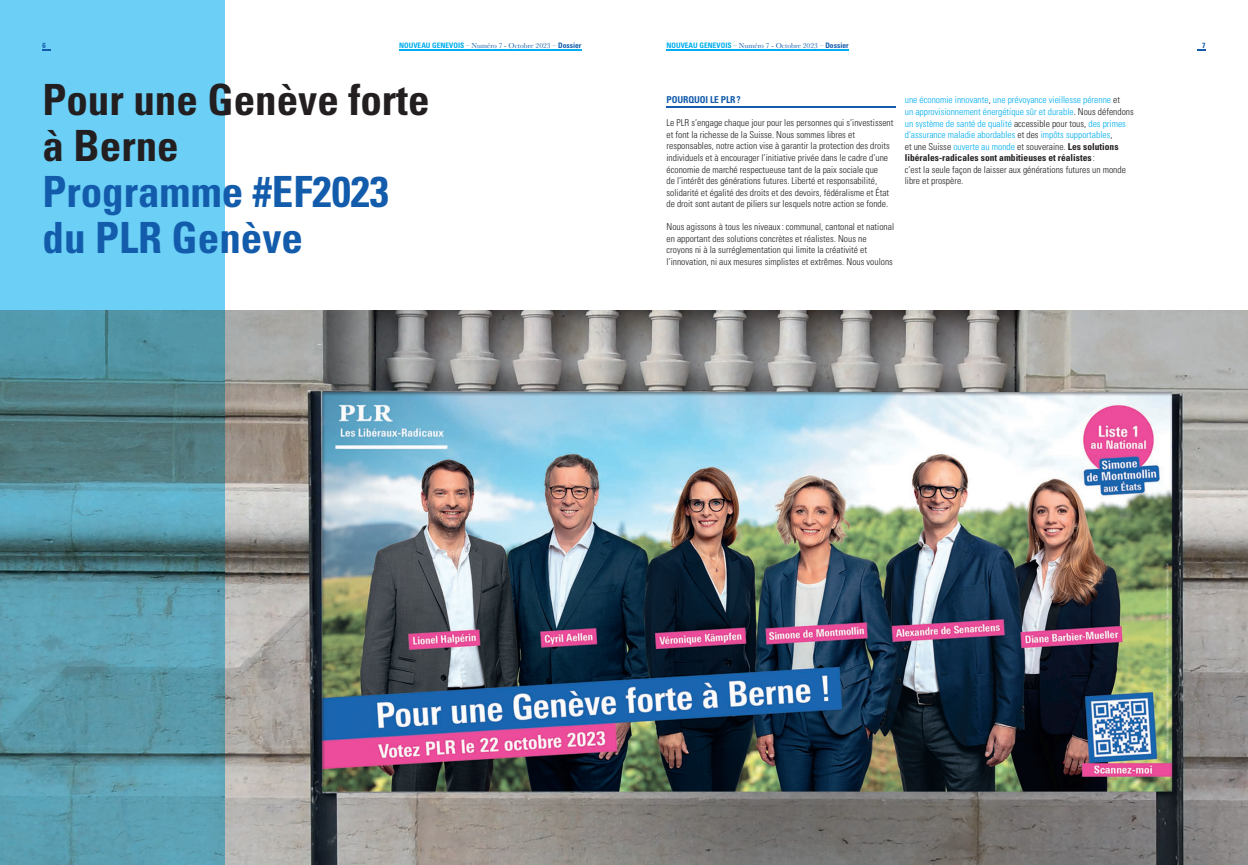
<style>
.page{position:relative;width:1248px;height:865px;background:#fff}
.page>*{position:absolute;margin:0;border:0;box-sizing:border-box;transform-origin:0 0}
.t1{font:700 condensed 43px/46px "Univers LT Std";color:#135cab}
.t2{font:700 condensed 43px/46px "Univers LT Std";color:#231f20}
.t3{font:300 condensed 9.5px/11.5px "Univers LT Std";color:#231f20}
.t4{font:300 condensed 9.5px/11.5px "Univers LT Std";color:#00aeef}
.t5{font:700 condensed 9.5px "Univers LT Std";letter-spacing:-.01em;color:#135cab}
.t6{font:7.5px "Baskerville";color:#135cab}
.t7{font:700 condensed 7.5px "Univers LT Std";color:#135cab}
.s1{font-family:"Univers LT Std";font-weight:700;font-stretch:condensed;color:#00aeef}
.s2{font-family:"Univers LT Std";font-weight:700;font-stretch:condensed}
.s3{color:#231f20}
.s4{font-weight:700;color:#231f20}
</style>
<div class="page">
<img style="left:0;top:310px;width:1247px;height:555px">
<div style="left:0;top:0;width:224px;height:310px;background:#6bcff6"></div>
<hr style="left:666px;top:106px;width:230px;height:2px;background:#135cab">
<hr style="left:666px;top:50px;width:182px;height:1px;background:#00aeef">
<hr style="left:399px;top:50px;width:182px;height:1px;background:#00aeef">
<p class="t7" style="left:43px;top:41px;width:5px">6</p>
<p class="t6" style="left:399px;top:41px;width:184px"><span class="s1">NOUVEAU GENEVOIS</span> – Numéro 7 - Octobre 2023 – <span class="s2">Dossier</span></p>
<p class="t6" style="left:666px;top:41px;width:184px"><span class="s1">NOUVEAU GENEVOIS</span> – Numéro 7 - Octobre 2023 – <span class="s2">Dossier</span></p>
<p class="t7" style="left:1201px;top:41px;width:5px">7</p>
<h1 class="t2" style="left:43px;top:76px;width:388px">Pour une Genève forte à Berne</h1>
<h1 class="t1" style="left:43px;top:168px;width:348px">Programme #EF2023 du PLR Genève</h1>
<p class="t5" style="left:666px;top:94px;width:76px">POURQUOI LE PLR ?</p>
<p class="t3" style="left:666px;top:117px;width:228px">Le PLR s’engage chaque jour pour les personnes qui s’investissent et font la richesse de la Suisse. Nous sommes libres et responsables, notre action vise à garantir la protection des droits individuels et à encourager l’initiative privée dans le cadre d’une économie de marché respectueuse tant de la paix sociale que<br>de l’intérêt des générations futures. Liberté et responsabilité, solidarité et égalité des droits et des devoirs, fédéralisme et État de droit sont autant de piliers sur lesquels notre action se fonde.</p>
<p class="t3" style="left:666px;top:221px;width:229px">Nous agissons à tous les niveaux : communal, cantonal et national en apportant des solutions concrètes et réalistes. Nous ne croyons ni à la surréglementation qui limite la créativité et l’innovation, ni aux mesures simplistes et extrêmes. Nous voulons</p>
<p class="t4" style="left:904px;top:94px;width:230px">une économie innovante<span class="s3">,</span> une prévoyance vieillesse pérenne <span class="s3">et<br></span>un approvisionnement énergétique sûr et durable<span class="s3">. Nous défendons </span>un système de santé de qualité <span class="s3">accessible pour tous,</span> des primes d'assurance maladie abordables <span class="s3">et des</span> impôts supportables<span class="s3">,<br>et une Suisse</span> ouverte au monde <span class="s3">et souveraine.</span> <span class="s4">Les solutions libérales-radicales sont ambitieuses et réalistes</span> <span class="s3">:<br>c’est la seule façon de laisser aux générations futures un monde libre et prospère.</span></p>
</div>
